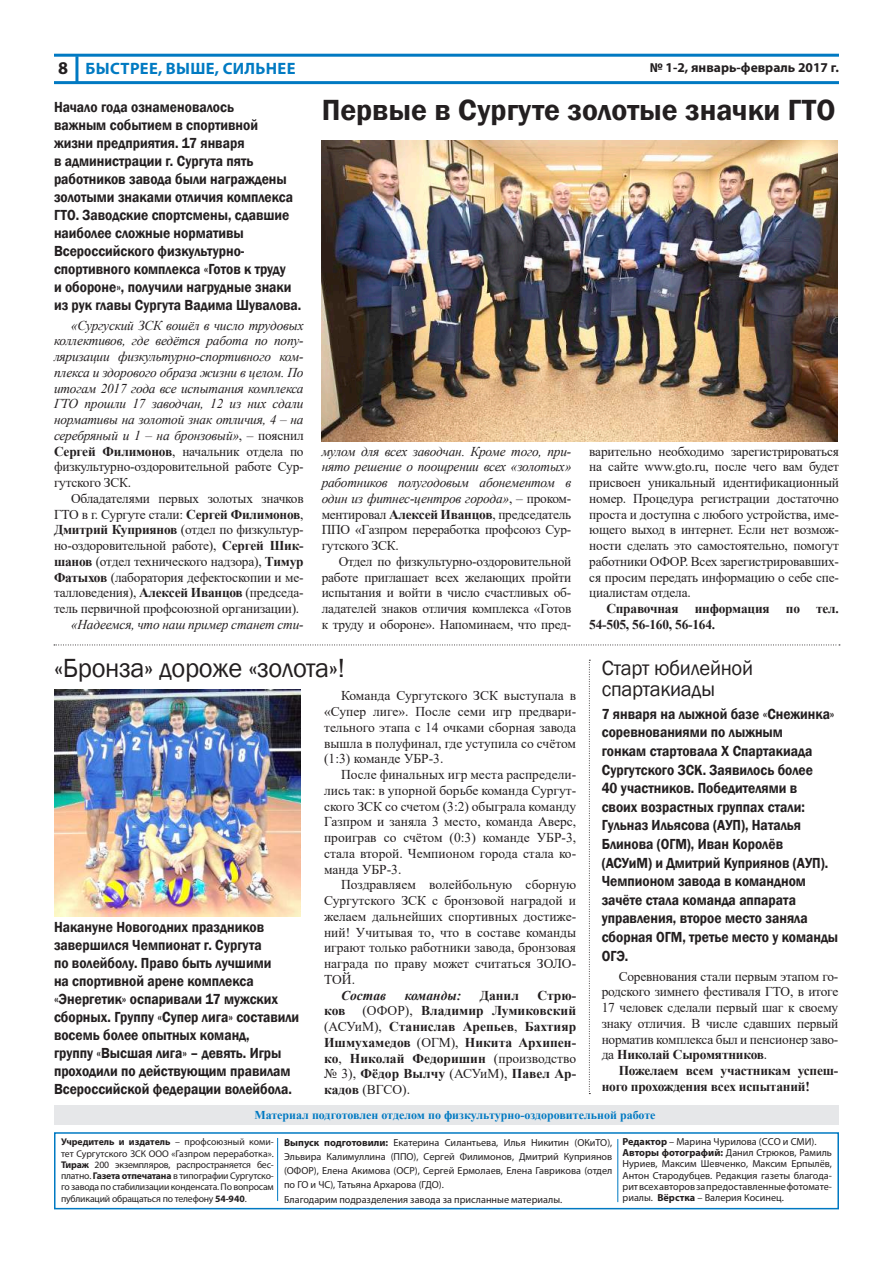
<style>
.page{position:relative;width:893px;height:1263px;background:#fff}
.page>*{position:absolute;margin:0;border:0;box-sizing:border-box;transform-origin:0 0}
.t1{font:600 30px "Franklin Gothic";color:#231f20}
.t2{font:27px "Franklin Gothic";letter-spacing:-.015em;color:#231f20}
.t3{font:21px/21px "Franklin Gothic";letter-spacing:-.015em;color:#231f20}
.t4{font:700 16.5px "Myriad Pro";letter-spacing:.02em;color:#007ac2}
.t5{font:600 15px/18px "Franklin Gothic";color:#231f20;scale:.9 1}
.t6{font:13.5px/15.8px "Times New Roman";letter-spacing:-.015em;color:#231f20;text-align:justify}
.t7{font:italic 13.5px/15.8px "Times New Roman";letter-spacing:-.015em;color:#231f20;text-align:justify}
.t8{font:700 13.5px/15.8px "Times New Roman";letter-spacing:-.015em;color:#231f20}
.t9{font:700 13.5px "Myriad Pro";color:#231f20}
.t10{font:italic 700 13.5px "Times New Roman";color:#231f20}
.t11{font:700 12px "Times New Roman";color:#0079c2}
.t12{font:10.2px/11.2px "Myriad Pro";color:#231f20}
.t13{font:9.75px/11.2px "Myriad Pro";letter-spacing:-.02em;color:#231f20;text-align:justify}
.s1{font-size:18px;color:#231f20}
.s2{font-style:normal}
.s3{font-weight:700;font-style:normal}
.s4{font-weight:700}
.s5{font-weight:400}
</style>
<div class="page">
<hr style="left:277px;top:1138px;width:1px;height:63px;background:#0079c2">
<hr style="left:617px;top:1139px;width:1px;height:63px;background:#0079c2">
<div style="left:54px;top:1132px;width:785px;height:77px;border:2px solid #0079c2"></div>
<hr style="left:54px;top:54px;width:785px;height:3px;background:#0079c2">
<hr style="left:54px;top:81px;width:785px;height:3px;background:#0079c2">
<hr style="left:75px;top:56px;width:3px;height:27px;background:#0079c2">
<div style="left:54px;top:1106px;width:785px;height:19px;background:#e6e7e9"></div>
<img style="left:322px;top:141px;width:516px;height:301px">
<img style="left:55px;top:690px;width:246px;height:227px">
<svg style="left:54px;top:645px;width:786px;height:1px"></svg>
<svg style="left:589px;top:660px;width:1px;height:434px"></svg>
<p class="t4" style="left:58px;top:58px;width:239px"><span class="s1">8</span> БЫСТРЕЕ, ВЫШЕ, СИЛЬНЕЕ</p>
<p class="t5" style="left:54px;top:98px;width:276px">Начало года ознаменовалось<br>важным событием в спортивной<br>жизни предприятия. 17 января<br>в администрации г. Сургута пять работников завода были награждены золотыми знаками отличия комплекса ГТО. Заводские спортсмены, сдавшие наиболее сложные нормативы Всероссийского физкультурно&shy;спортивного комплекса «Готов к труду<br>и обороне», получили нагрудные знаки из рук главы Сургута Вадима Шувалова.</p>
<p class="t7" style="left:54px;top:317px;width:251px;text-indent:17px">«Сургуский ЗСК вошёл в число трудовых коллективов, где ведётся работа по попу&shy;ляризации физкультурно-спортивного ком&shy;плекса и здорового образа жизни в целом. По итогам 2017 года все испытания комплекса ГТО прошли 17 заводчан, 12 из них сдали нормативы на золотой знак отличия, 4 – на серебряный и 1 – на бронзовый»<span class="s2">, – пояснил </span><span class="s3">Сергей Филимонов</span><span class="s2">, начальник отдела по физкультурно-оздоровительной работе Сур&shy;гутского ЗСК.</span></p>
<p class="t6" style="left:54px;top:490px;width:251px;text-indent:17px">Обладателями первых золотых значков ГТО в г. Сургуте стали: <span class="s4">Сергей Филимонов</span>, <span class="s4">Дмитрий Куприянов</span> (отдел по физкультур&shy;но-оздоровительной работе), <span class="s4">Сергей Шик&shy;шанов</span> (отдел технического надзора), <span class="s4">Тимур Фатыхов</span> (лаборатория дефектоскопии и ме&shy;талловедения), <span class="s4">Алексей Иванцов</span> (председа&shy;тель первичной профсоюзной организации).</p>
<p class="t7" style="left:71px;top:616px;width:234px">«Надеемся, что наш пример станет сти-</p>
<p class="t9" style="left:650px;top:59px;width:191px">№ 1-2, январь-февраль 2017 г.</p>
<h1 class="t1" style="left:322px;top:91px;width:515px">Первые в Сургуте золотые значки ГТО</h1>
<p class="t7" style="left:322px;top:443px;width:251px">мулом для всех заводчан. Кроме того, при&shy;нято решение о поощрении всех «золотых» работников полугодовым абонементом в один из фитнес-центров города»<span class="s2">, – проком&shy;ментировал</span> <span class="s3">Алексей Иванцов</span><span class="s2">, председатель ППО «Газпром переработка профсоюз Сур&shy;гутского ЗСК.</span></p>
<p class="t6" style="left:322px;top:553px;width:251px;text-indent:17px">Отдел по физкультурно-оздоровительной работе приглашает всех желающих пройти испытания и войти в число счастливых об&shy;ладателей знаков отличия комплекса «Готов к труду и обороне». Напоминаем, что пред-</p>
<p class="t6" style="left:589px;top:443px;width:251px">варительно необходимо зарегистрироваться на сайте www.gto.ru, после чего вам будет присвоен уникальный идентификационный номер. Процедура регистрации достаточно проста и доступна с любого устройства, име&shy;ющего выход в интернет. Если нет возмож&shy;ности сделать это самостоятельно, помогут работники ОФОР. Всех зарегистрировавших&shy;ся просим передать информацию о себе спе&shy;циалистам отдела.</p>
<p class="t8" style="left:589px;top:600px;width:251px;text-indent:17px">Справочная информация по тел.<br>54-505, 56-160, 56-164.</p>
<h2 class="t2" style="left:54px;top:651px;width:292px">«Бронза» дороже «золота»!</h2>
<p class="t5" style="left:54px;top:918px;width:274px">Накануне Новогодних праздников завершился Чемпионат г. Сургута<br>по волейболу. Право быть лучшими<br>на спортивной арене комплекса «Энергетик» оспаривали 17 мужских сборных. Группу «Супер лига» составили восемь более опытных команд,<br>группу «Высшая лига» – девять. Игры проходили по действующим правилам Всероссийской федерации волейбола.</p>
<p class="t6" style="left:324px;top:687px;width:254px;text-indent:17px">Команда Сургутского ЗСК выступала в «Супер лиге». После семи игр предвари&shy;тельного этапа с 14 очками сборная завода вышла в полуфинал, где уступила со счётом (1:3) команде УБР-3.</p>
<p class="t6" style="left:324px;top:766px;width:254px;text-indent:17px">После финальных игр места распредели&shy;лись так: в упорной борьбе команда Сургут&shy;ского ЗСК со счетом (3:2) обыграла команду Газпром и заняла 3 место, команда Аверс, проиграв со счётом (0:3) команде УБР-3, стала второй. Чемпионом города стала ко&shy;манда УБР-3.</p>
<p class="t6" style="left:324px;top:876px;width:254px;text-indent:17px">Поздравляем волейбольную сборную Сургутского ЗСК с бронзовой наградой и желаем дальнейших спортивных достиже&shy;ний! Учитывая то, что в составе команды играют только работники завода, бронзовая награда по праву может считаться ЗОЛО-ТОЙ.</p>
<p class="t10" style="left:341px;top:985px;width:47px">Состав</p>
<p class="t10" style="left:405px;top:985px;width:58px">команды:</p>
<p class="t8" style="left:480px;top:987px;width:41px">Данил</p>
<p class="t8" style="left:537px;top:987px;width:40px">Стрю-</p>
<p class="t8" style="left:324px;top:1002px;width:23px">ков</p>
<p class="t8" style="left:324px;top:1002px;width:254px;text-align:justify;text-indent:38px"><span class="s5">(ОФОР),</span> Владимир Лумиковский <span class="s5">(АСУиМ),</span> Станислав Арепьев<span class="s5">,</span> Бахтияр Ишмухамедов <span class="s5">(ОГМ),</span> Никита Архипен&shy;ко<span class="s5">,</span> Николай Федоришин <span class="s5">(производство № 3),</span> Фёдор Вылчу <span class="s5">(АСУиМ),</span> Павел Ар&shy;кадов <span class="s5">(ВГСО).</span></p>
<h3 class="t3" style="left:602px;top:658px;width:153px">Старт юбилейной спартакиады</h3>
<p class="t5" style="left:602px;top:705px;width:264px;line-height:18.6px">7 января на лыжной базе «Снежинка» соревнованиями по лыжным<br>гонкам стартовала X Спартакиада<br>Сургутского ЗСК. Заявилось более<br>40 участников. Победителями в<br>своих возрастных группах стали:<br>Гульназ Ильясова (АУП), Наталья<br>Блинова (ОГМ), Иван Королёв<br>(АСУиМ) и Дмитрий Куприянов (АУП).<br>Чемпионом завода в командном зачёте стала команда аппарата управления, второе место заняла сборная ОГМ, третье место у команды<br>ОГЭ.</p>
<p class="t6" style="left:602px;top:968px;width:238px;text-indent:17px">Соревнования стали первым этапом го&shy;родского зимнего фестиваля ГТО, в итоге 17 человек сделали первый шаг к своему знаку отличия. В числе сдавших первый норматив комплекса был и пенсионер заво&shy;да <span class="s4">Николай Сыромятников</span>.</p>
<p class="t8" style="left:602px;top:1062px;width:238px;text-indent:17px">Пожелаем всем участникам успеш&shy;ного прохождения всех испытаний!</p>
<p class="t11" style="left:254px;top:1106px;width:403px">Материал подготовлен отделом по физкультурно-оздоровительной работе</p>
<p class="t13" style="left:61px;top:1136px;width:214px"><span class="s4">Учредитель и издатель</span> – профсоюзный коми&shy;тет Сургутского ЗСК ООО «Газпром переработка».<br><span class="s4">Тираж</span> 200 экземпляров, распространяется бес&shy;платно. <span class="s4">Газета отпечатана</span> в типографии Сургутско&shy;го завода по стабилизации конденсата. По вопросам публикаций обращаться по телефону <span class="s4">54-940</span>.</p>
<p class="t12" style="left:622px;top:1136px;width:211px"><span class="s4">Редактор</span> – Марина Чурилова (ССО и СМИ).<br><span class="s4">Авторы фотографий:</span> Данил Стрюков, Рамиль Нуриев, Максим Шевченко, Максим Ерпылёв, Антон Стародубцев. Редакция газеты благода&shy;рит всех авторов за предоставленные фотомате&shy;риалы. <span class="s4">Вёрстка</span> – Валерия Косинец.</p>
<p class="t12" style="left:284px;top:1135px;width:330px;line-height:14.2px"><span class="s4">Выпуск подготовили:</span> Екатерина Силантьева, Илья Никитин (ОКиТО), Эльвира Калимуллина (ППО), Сергей Филимонов, Дмитрий Куприянов (ОФОР), Елена Акимова (ОСР), Сергей Ермолаев, Елена Гаврикова (отдел по ГО и ЧС), Татьяна Архарова (ГДО).<br>Благодарим подразделения завода за присланные материалы.</p>
</div>
